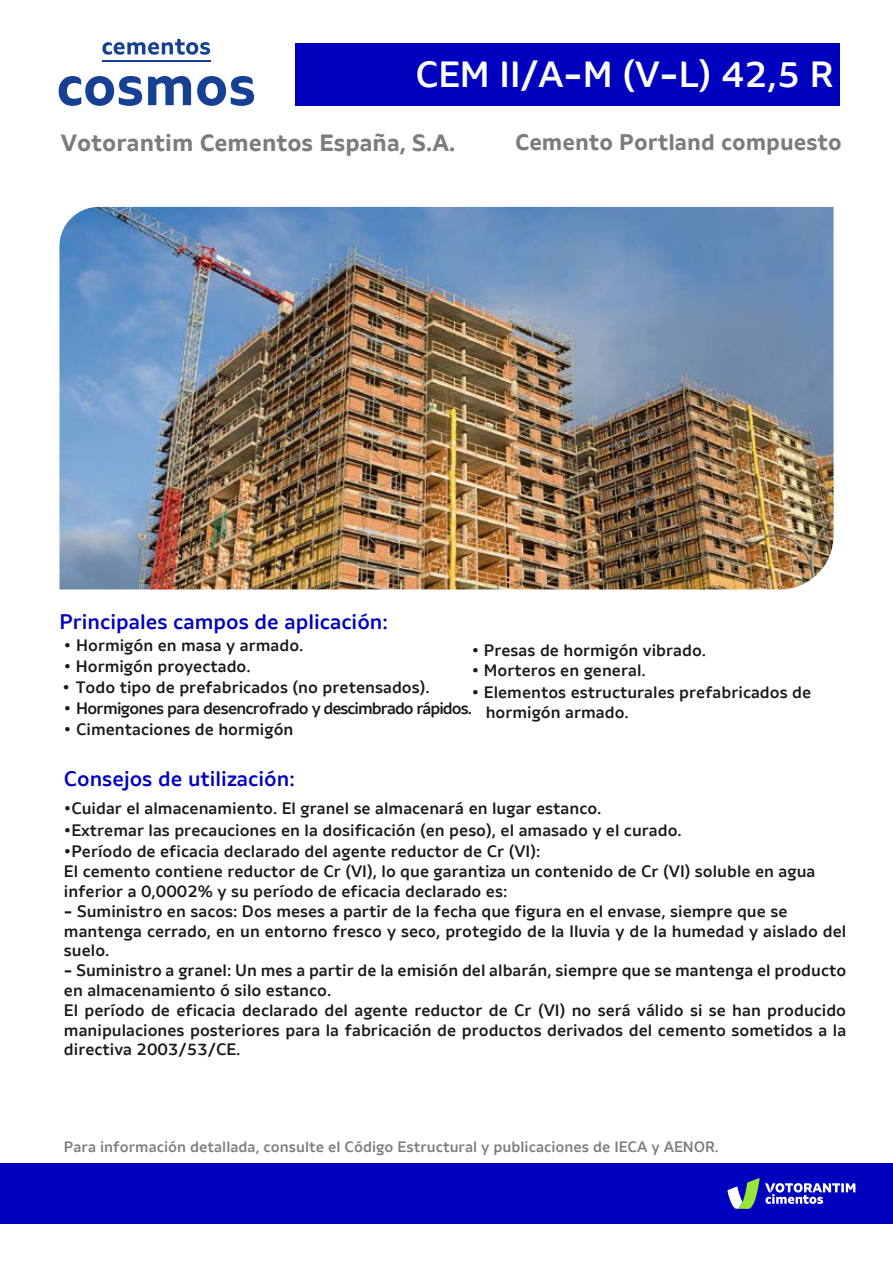
<style>
.page{position:relative;width:893px;height:1263px;background:#fff}
.page>*{position:absolute;margin:0;border:0;box-sizing:border-box;transform-origin:0 0}
.t1{font:500 36.3px "Votorantim Sans";color:#fff}
.t2{font:700 23.4px "Votorantim Sans";color:#7b7c7e}
.t3{font:700 22.5px "Votorantim Sans";color:#7b7c7e}
.t4{font:500 21px "Votorantim Sans";color:#0000bf}
.t5{font:500 16.5px/19.8px "Votorantim Sans";color:#1b181c}
.t6{font:500 16.5px "Votorantim Sans";letter-spacing:-.04em;color:#1b181c}
.t7{font:500 15px "Votorantim Sans";color:#7b7c7e}
</style>
<div class="page">
<img style="left:59px;top:207px;width:774px;height:382px">
<div style="left:295px;top:44px;width:544px;height:62px;background:#0000bf"></div>
<div style="left:0;top:1163px;width:893px;height:61px;background:#0000bf"></div>
<svg style="left:727px;top:1178px;width:128px;height:31px"></svg>
<svg style="left:59px;top:76px;width:83px;height:30px"></svg>
<svg style="left:148px;top:76px;width:43px;height:29px"></svg>
<svg style="left:197px;top:76px;width:57px;height:30px"></svg>
<hr style="left:102px;top:60px;width:109px;height:1px;background:#164193">
<svg style="left:102px;top:39px;width:108px;height:16px"></svg>
<h1 class="t1" style="left:415px;top:53px;width:419px">CEM II/A-M (V-L) 42,5 R</h1>
<h2 class="t2" style="left:61px;top:129px;width:396px">Votorantim Cementos España, S.A.</h2>
<h3 class="t3" style="left:515px;top:129px;width:328px">Cemento Portland compuesto</h3>
<p class="t4" style="left:59px;top:609px;width:330px">Principales campos de aplicación:</p>
<p class="t5" style="left:64px;top:635px;width:241px">• Hormigón en masa y armado.</p>
<p class="t5" style="left:64px;top:656px;width:188px">• Hormigón proyectado.</p>
<p class="t5" style="left:62px;top:677px;width:369px">• Todo tipo de prefabricados (no pretensados).</p>
<p class="t6" style="left:64px;top:698px;width:410px">• Hormigones para desencrofrado y descimbrado rápidos.</p>
<p class="t5" style="left:64px;top:719px;width:231px">• Cimentaciones de hormigón</p>
<p class="t4" style="left:64px;top:766px;width:232px">Consejos de utilización:</p>
<p class="t5" style="left:64px;top:799px;width:539px">•Cuidar el almacenamiento. El granel se almacenará en lugar estanco.</p>
<p class="t5" style="left:64px;top:820px;width:619px">•Extremar las precauciones en la dosificación (en peso), el amasado y el curado.</p>
<p class="t5" style="left:64px;top:842px;width:753px">•Período de eficacia declarado del agente reductor de Cr (VI):<br>El cemento contiene reductor de Cr (VI), lo que garantiza un contenido de Cr (VI) soluble en agua inferior a 0,0002% y su período de eficacia declarado es:</p>
<p class="t5" style="left:64px;top:901px;width:784px">- Suministro en sacos: Dos meses a partir de la fecha que figura en el envase, siempre que se mantenga cerrado, en un entorno fresco y seco, protegido de la lluvia y de la humedad y aislado del suelo.</p>
<p class="t5" style="left:64px;top:960px;width:784px">- Suministro a granel: Un mes a partir de la emisión del albarán, siempre que se mantenga el producto en almacenamiento ó silo estanco.<br>El período de eficacia declarado del agente reductor de Cr (VI) no será válido si se han producido manipulaciones posteriores para la fabricación de productos derivados del cemento sometidos a la directiva 2003/53/CE.</p>
<p class="t5" style="left:472px;top:641px;width:236px">• Presas de hormigón vibrado.</p>
<p class="t5" style="left:472px;top:661px;width:176px">• Morteros en general.</p>
<p class="t5" style="left:486px;top:682px;width:327px;text-indent:-14px">• Elementos estructurales prefabricados de hormigón armado.</p>
<p class="t7" style="left:64px;top:1138px;width:656px">Para información detallada, consulte el Código Estructural y publicaciones de IECA y AENOR.</p>
</div>
